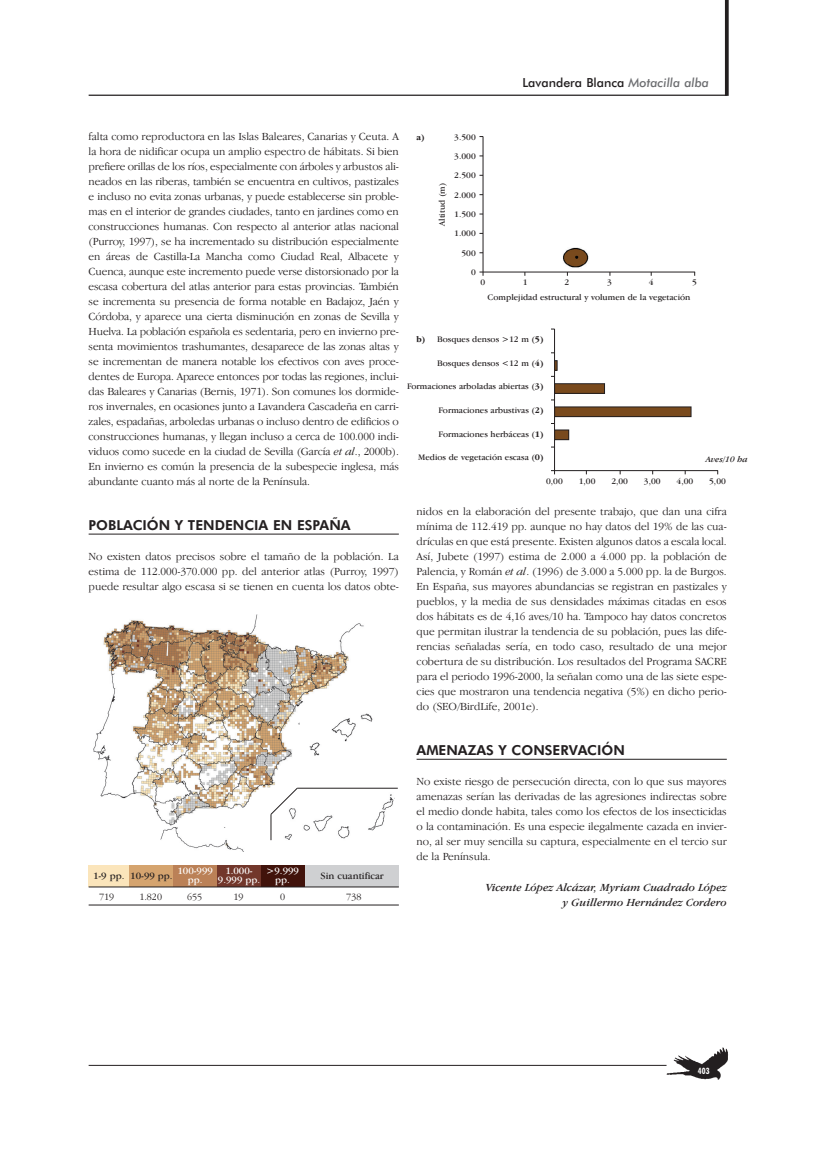
<style>
.page{position:relative;width:819px;height:1156px;background:#fff}
.page>*{position:absolute;margin:0;border:0;box-sizing:border-box;transform-origin:0 0}
.t1{font:800 13.75px "Futura BT";color:#231f20}
.t2{font:500 12.5px "Futura BT";color:#231f20}
.t3{font:300 11.25px/15px "Garamond IT Cby BT";color:#231f20;text-align:justify}
.t4{font:italic 11.25px/15px "Garamond IT Cby BT";color:#231f20;text-align:right}
.t5{font:10px/8.8px "Garamond IT Cby BT";color:#fff;text-align:center}
.t6{font:10px "Garamond IT Cby BT";color:#231f20}
.t7{font:300 10px "Garamond IT Cby BT";color:#231f20}
.t8{font:8.75px "Garamond IT Cby BT";color:#231f20}
.t9{font:italic 8.75px "Garamond IT Cby BT";color:#231f20}
.t10{font:700 8.75px "Garamond IT Cby BT";color:#231f20}
.t11{font:700 condensed 8.75px "Futura BT";color:#fff}
.s1{font-style:italic;color:#6c6d70}
.s2{font-style:italic}
.s3{font-weight:700}
</style>
<div class="page">
<div style="left:89px;top:865px;width:310px;height:21px;background:#cfd0d2"></div>
<div style="left:89px;top:865px;width:215px;height:21px;background:#41130b"></div>
<div style="left:89px;top:865px;width:171px;height:21px;background:#72372b"></div>
<div style="left:89px;top:865px;width:127px;height:21px;background:#bb8157"></div>
<div style="left:89px;top:865px;width:84px;height:21px;background:#d5a46f"></div>
<div style="left:89px;top:865px;width:40px;height:21px;background:#fbe5bb"></div>
<hr style="left:89px;top:886px;width:310px;height:1px;background:#231f20">
<hr style="left:89px;top:904px;width:310px;height:1px;background:#231f20">
<hr style="left:89px;top:1064px;width:577px;height:1px;background:#231f20">
<img style="left:663px;top:1047px;width:65px;height:33px">
<img style="left:93px;top:614px;width:302px;height:237px">
<hr style="left:89px;top:533px;width:310px;height:1px;background:#231f20">
<hr style="left:416px;top:758px;width:310px;height:1px;background:#231f20">
<hr style="left:725px;top:0;width:3px;height:96px;background:#231f20">
<hr style="left:89px;top:95px;width:637px;height:1px;background:#231f20">
<img style="left:565px;top:247px;width:21px;height:5px">
<hr style="left:551px;top:470px;width:167px;height:1px;background:#231f20">
<hr style="left:554px;top:329px;width:1px;height:145px;background:#231f20">
<svg style="left:479px;top:252px;width:216px;height:188px"></svg>
<hr style="left:482px;top:136px;width:1px;height:140px;background:#231f20">
<svg style="left:270px;top:787px;width:28px;height:53px"></svg>
<hr style="left:297px;top:787px;width:101px;height:1px;background:#231f20">
<p class="t2" style="left:522px;top:78px;width:188px">Lavandera Blanca <span class="s1">Motacilla alba</span></p>
<p class="t3" style="left:89px;top:130px;width:312px">falta como reproductora en las Islas Baleares, Canarias y Ceuta. A la hora de nidificar ocupa un amplio espectro de hábitats. Si bien prefiere orillas de los ríos, especialmente con árboles y arbustos ali&shy;neados en las riberas, también se encuentra en cultivos, pastizales e incluso no evita zonas urbanas, y puede establecerse sin proble&shy;mas en el interior de grandes ciudades, tanto en jardines como en construcciones humanas. Con respecto al anterior atlas nacional (Purroy, 1997), se ha incrementado su distribución especialmente en áreas de Castilla-La Mancha como Ciudad Real, Albacete y Cuenca, aunque este incremento puede verse distorsionado por la escasa cobertura del atlas anterior para estas provincias. También se incrementa su presencia de forma notable en Badajoz, Jaén y Córdoba, y aparece una cierta disminución en zonas de Sevilla y Huelva. La población española es sedentaria, pero en invierno pre&shy;senta movimientos trashumantes, desaparece de las zonas altas y se incrementan de manera notable los efectivos con aves proce&shy;dentes de Europa. Aparece entonces por todas las regiones, inclui&shy;das Baleares y Canarias (Bernis, 1971). Son comunes los dormide&shy;ros invernales, en ocasiones junto a Lavandera Cascadeña en carri&shy;zales, espadañas, arboledas urbanas o incluso dentro de edificios o construcciones humanas, y llegan incluso a cerca de 100.000 indi&shy;viduos como sucede en la ciudad de Sevilla (García <span class="s2">et al</span>., 2000b).<br>En invierno es común la presencia de la subespecie inglesa, más abundante cuanto más al norte de la Península.</p>
<p class="t1" style="left:89px;top:519px;width:263px">POBLACIÓN Y TENDENCIA EN ESPAÑA</p>
<p class="t3" style="left:89px;top:550px;width:312px">No existen datos precisos sobre el tamaño de la población. La estima de 112.000-370.000 pp. del anterior atlas (Purroy, 1997) puede resultar algo escasa si se tienen en cuenta los datos obte-</p>
<p class="t10" style="left:416px;top:133px;width:10px">a)</p>
<p class="t8" style="left:454px;top:133px;width:23px">3.500</p>
<p class="t8" style="left:454px;top:153px;width:23px">3.000</p>
<p class="t8" style="left:454px;top:172px;width:23px">2.500</p>
<p class="t8" style="left:438px;top:226px;width:44px;rotate:-90deg">Altitud (m)</p>
<p class="t8" style="left:454px;top:191px;width:23px">2.000</p>
<p class="t8" style="left:454px;top:211px;width:23px">1.500</p>
<p class="t8" style="left:454px;top:230px;width:23px">1.000</p>
<p class="t8" style="left:461px;top:249px;width:16px">500</p>
<p class="t8" style="left:471px;top:269px;width:6px">0</p>
<p class="t8" style="left:564px;top:279px;width:6px">2</p>
<p class="t8" style="left:607px;top:279px;width:6px">3</p>
<p class="t8" style="left:648px;top:279px;width:6px">4</p>
<p class="t8" style="left:692px;top:279px;width:6px">5</p>
<p class="t8" style="left:480px;top:279px;width:6px">0</p>
<p class="t8" style="left:522px;top:279px;width:6px">1</p>
<p class="t8" style="left:487px;top:294px;width:204px">Complejidad estructural y volumen de la vegetación</p>
<p class="t10" style="left:416px;top:335px;width:10px">b)</p>
<p class="t8" style="left:437px;top:336px;width:108px">Bosques densos &gt;12 m (<span class="s3">5)</span></p>
<p class="t8" style="left:437px;top:359px;width:108px">Bosques densos &lt;12 m (<span class="s3">4)</span></p>
<p class="t8" style="left:407px;top:383px;width:138px">Formaciones arboladas abiertas (<span class="s3">3)</span></p>
<p class="t8" style="left:438px;top:407px;width:107px">Formaciones arbustivas (<span class="s3">2)</span></p>
<p class="t8" style="left:438px;top:430px;width:106px">Formaciones herbáceas (<span class="s3">1)</span></p>
<p class="t8" style="left:418px;top:454px;width:127px">Medios de vegetación escasa (<span class="s3">0)</span></p>
<p class="t9" style="left:705px;top:456px;width:43px">Aves/10 ha</p>
<p class="t8" style="left:546px;top:477px;width:18px">0,00</p>
<p class="t8" style="left:578px;top:477px;width:18px">1,00</p>
<p class="t8" style="left:611px;top:477px;width:18px">2,00</p>
<p class="t8" style="left:644px;top:477px;width:18px">3,00</p>
<p class="t8" style="left:676px;top:477px;width:18px">4,00</p>
<p class="t8" style="left:709px;top:477px;width:18px">5,00</p>
<p class="t3" style="left:416px;top:505px;width:312px">nidos en la elaboración del presente trabajo, que dan una cifra mínima de 112.419 pp. aunque no hay datos del 19% de las cua&shy;drículas en que está presente. Existen algunos datos a escala local.<br>Así, Jubete (1997) estima de 2.000 a 4.000 pp. la población de Palencia, y Román <span class="s2">et al</span>. (1996) de 3.000 a 5.000 pp. la de Burgos.<br>En España, sus mayores abundancias se registran en pastizales y pueblos, y la media de sus densidades máximas citadas en esos dos hábitats es de 4,16 aves/10 ha. Tampoco hay datos concretos que permitan ilustrar la tendencia de su población, pues las dife&shy;rencias señaladas sería, en todo caso, resultado de una mejor cobertura de su distribución. Los resultados del Programa SACRE para el periodo 1996-2000, la señalan como una de las siete espe&shy;cies que mostraron una tendencia negativa (5%) en dicho perio&shy;do (SEO/BirdLife, 2001e).</p>
<p class="t1" style="left:416px;top:744px;width:210px">AMENAZAS Y CONSERVACIÓN</p>
<p class="t3" style="left:416px;top:775px;width:312px">No existe riesgo de persecución directa, con lo que sus mayores amenazas serían las derivadas de las agresiones indirectas sobre el medio donde habita, tales como los efectos de los insecticidas o la contaminación. Es una especie ilegalmente cazada en invier&shy;no, al ser muy sencilla su captura, especialmente en el tercio sur de la Península.</p>
<p class="t4" style="left:486px;top:880px;width:242px">Vicente López Alcázar, Myriam Cuadrado López y Guillermo Hernández Cordero</p>
<p class="t6" style="left:93px;top:871px;width:81px">1-9 pp. 10-99 pp.</p>
<p class="t5" style="left:177px;top:866px;width:37px">100-999 pp.</p>
<p class="t5" style="left:218px;top:866px;width:44px">1.000-<br>9.999 pp.</p>
<p class="t5" style="left:266px;top:866px;width:34px">&gt;9.999 pp.</p>
<p class="t6" style="left:320px;top:871px;width:65px">Sin cuantificar</p>
<p class="t7" style="left:99px;top:892px;width:17px">719</p>
<p class="t7" style="left:139px;top:892px;width:24px">1.820</p>
<p class="t7" style="left:187px;top:892px;width:17px">655</p>
<p class="t7" style="left:233px;top:892px;width:12px">19</p>
<p class="t7" style="left:280px;top:892px;width:7px">0</p>
<p class="t7" style="left:346px;top:892px;width:17px">738</p>
<p class="t11" style="left:698px;top:1066px;width:13px">403</p>
</div>
